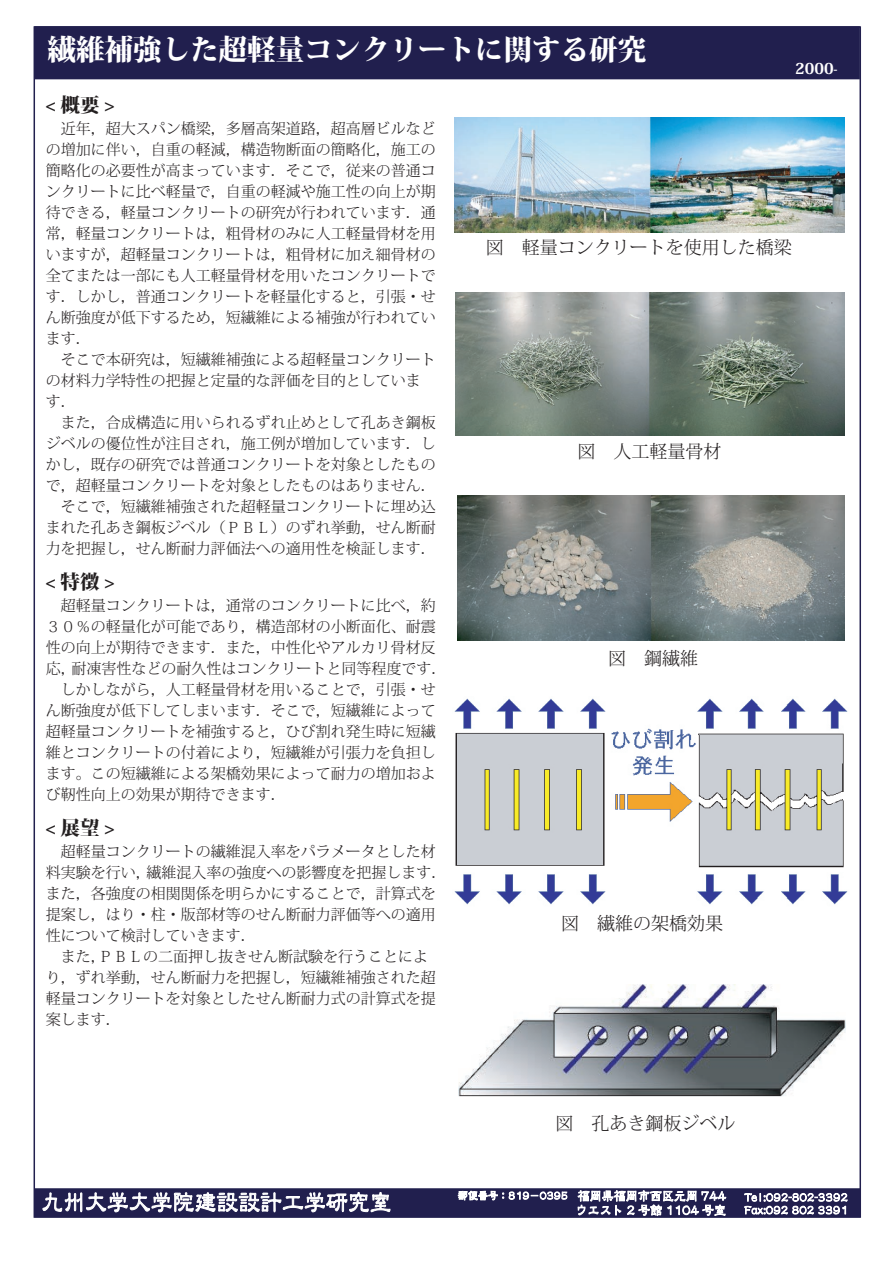
<style>
.page{position:relative;width:893px;height:1263px;background:#fff}
.page>*{position:absolute;margin:0;border:0;box-sizing:border-box;transform-origin:0 0}
.t1{font:800 28.5px "Koz Min Pro";color:#fff}
.t2{font:800 19.5px "Koz Min Pro";color:#231f20}
.t3{font:300 18px "Koz Min Pro";color:#231f20}
.t4{font:300 15px/21px "Koz Min Pro";color:#231f20}
.t5{font:800 15px "Koz Min Pro";color:#fff}
</style>
<div class="page">
<div style="left:34px;top:1188px;width:826px;height:29px;background:#211f4e"></div>
<div style="left:34px;top:26px;width:826px;height:53px;background:#211f4e"></div>
<svg style="left:43px;top:1188px;width:347px;height:24px"></svg>
<svg style="left:458px;top:1190px;width:109px;height:11px"></svg>
<svg style="left:744px;top:1193px;width:104px;height:21px"></svg>
<svg style="left:578px;top:1188px;width:148px;height:28px"></svg>
<img style="left:458px;top:495px;width:387px;height:145px">
<img style="left:454px;top:698px;width:394px;height:207px">
<img style="left:455px;top:292px;width:390px;height:144px">
<img style="left:455px;top:118px;width:390px;height:115px">
<img style="left:458px;top:984px;width:387px;height:113px">
<h1 class="t1" style="left:48px;top:29px;width:600px">繊維補強した超軽量コンクリートに関する研究</h1>
<p class="t5" style="left:795px;top:57px;width:44px">2000-</p>
<h2 class="t2" style="left:46px;top:90px;width:70px">&lt;概要&gt;</h2>
<p class="t4" style="left:46px;top:117px;width:392px;text-indent:15px">近年，超大スパン橋梁，多層高架道路，超高層ビルなどの増加に伴い，自重の軽減，構造物断面の簡略化，施工の簡略化の必要性が高まっています．そこで，従来の普通コンクリートに比べ軽量で，自重の軽減や施工性の向上が期待できる，軽量コンクリートの研究が行われています．通常，軽量コンクリートは，粗骨材のみに人工軽量骨材を用いますが，超軽量コンクリートは，粗骨材に加え細骨材の全てまたは一部にも人工軽量骨材を用いたコンクリートです．しかし，普通コンクリートを軽量化すると，引張・せん断強度が低下するため，短繊維による補強が行われています．<br>　そこで本研究は，短繊維補強による超軽量コンクリートの材料力学特性の把握と定量的な評価を目的としています．<br>　また，合成構造に用いられるずれ止めとして孔あき鋼板ジベルの優位性が注目され，施工例が増加しています．しかし，既存の研究では普通コンクリートを対象としたもので，超軽量コンクリートを対象としたものはありません．　そこで，短繊維補強された超軽量コンクリートに埋め込まれた孔あき鋼板ジベル（ＰＢＬ）のずれ挙動，せん断耐力を把握し，せん断耐力評価法への適用性を検証します．</p>
<h2 class="t2" style="left:46px;top:567px;width:70px">&lt;特徴&gt;</h2>
<p class="t4" style="left:46px;top:594px;width:402px">　超軽量コンクリートは，通常のコンクリートに比べ，約<br>３０％の軽量化が可能であり，構造部材の小断面化、耐震性の向上が期待できます．また，中性化やアルカリ骨材反応，耐凍害性などの耐久性はコンクリートと同等程度です．　しかしながら，人工軽量骨材を用いることで，引張・せん断強度が低下してしまいます．そこで，短繊維によって超軽量コンクリートを補強すると，ひび割れ発生時に短繊維とコンクリートの付着により，短繊維が引張力を負担します。この短繊維による架橋効果によって耐力の増加および靭性向上の効果が期待できます．</p>
<h2 class="t2" style="left:46px;top:813px;width:70px">&lt;展望&gt;</h2>
<p class="t4" style="left:46px;top:840px;width:402px;text-indent:15px">超軽量コンクリートの繊維混入率をパラメータとした材料実験を行い，繊維混入率の強度への影響度を把握します．また，各強度の相関関係を明らかにすることで，計算式を提案し，はり・柱・版部材等のせん断耐力評価等への適用性について検討していきます．<br>　また，ＰＢＬの二面押し抜きせん断試験を行うことにより，ずれ挙動，せん断耐力を把握し，短繊維補強された超軽量コンクリートを対象としたせん断耐力式の計算式を提案します．</p>
<p class="t3" style="left:486px;top:235px;width:307px">図　軽量コンクリートを使用した橋梁</p>
<p class="t3" style="left:577px;top:439px;width:145px">図　人工軽量骨材</p>
<p class="t3" style="left:608px;top:645px;width:91px">図　鋼繊維</p>
<p class="t3" style="left:561px;top:911px;width:163px">図　繊維の架橋効果</p>
<p class="t3" style="left:555px;top:1110px;width:181px">図　孔あき鋼板ジベル</p>
</div>
